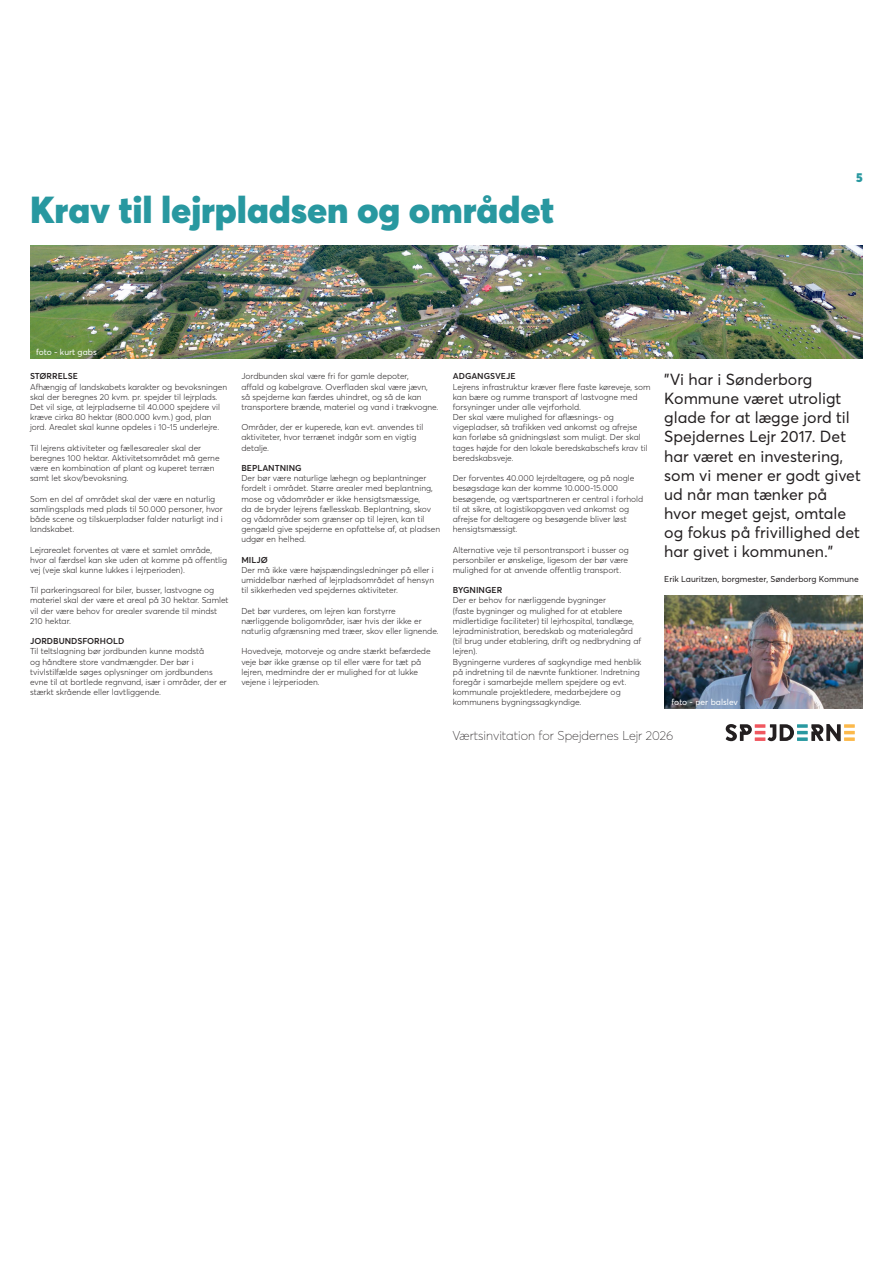
<style>
.page{position:relative;width:893px;height:1263px;background:#fff}
.page>*{position:absolute;margin:0;border:0;box-sizing:border-box;transform-origin:0 0}
.t1{font:900 37.05px "Averta";color:#2898a0}
.t2{font:15.9px/19px "Averta";color:#231f20}
.t3{font:100 12.75px "Averta";color:#231f20}
.t4{font:900 12.75px "Averta";color:#2898a0}
.t5{font:300 8.55px/10.2px "Averta";color:#231f20}
.t6{font:600 8.55px "Averta";color:#231f20}
.t7{font:8.55px "Averta";color:#231f20}
.t8{font:8.55px "Averta";color:#fff}
</style>
<div class="page">
<img style="left:664px;top:595px;width:199px;height:113px">
<img style="left:30px;top:245px;width:833px;height:113px">
<svg style="left:726px;top:724px;width:129px;height:17px"></svg>
<h1 class="t1" style="left:30px;top:185px;width:526px">Krav til lejrpladsen og området</h1>
<h3 class="t4" style="left:856px;top:169px;width:8px">5</h3>
<p class="t8" style="left:36px;top:347px;width:62px">foto - kurt gabs</p>
<p class="t6" style="left:30px;top:371px;width:49px">STØRRELSE</p>
<p class="t5" style="left:30px;top:381px;width:199px">Afhængig af landskabets karakter og bevoksningen skal der beregnes 20 kvm. pr. spejder til lejrplads.<br>Det vil sige, at lejrpladserne til 40.000 spejdere vil kræve cirka 80 hektar (800.000 kvm.) god, plan jord. Arealet skal kunne opdeles i 10-15 underlejre.</p>
<p class="t5" style="left:30px;top:442px;width:191px">Til lejrens aktiviteter og fællesarealer skal der beregnes 100 hektar. Aktivitetsområdet må gerne være en kombination af plant og kuperet terræn samt let skov/bevoksning.</p>
<p class="t5" style="left:30px;top:493px;width:194px">Som en del af området skal der være en naturlig samlingsplads med plads til 50.000 personer, hvor både scene og tilskuerpladser falder naturligt ind i landskabet.</p>
<p class="t5" style="left:30px;top:544px;width:198px">Lejrarealet forventes at være et samlet område, hvor al færdsel kan ske uden at komme på offentlig vej (veje skal kunne lukkes i lejrperioden).</p>
<p class="t5" style="left:30px;top:585px;width:200px">Til parkeringsareal for biler, busser, lastvogne og materiel skal der være et areal på 30 hektar. Samlet vil der være behov for arealer svarende til mindst 210 hektar.</p>
<p class="t6" style="left:30px;top:636px;width:96px">JORDBUNDSFORHOLD</p>
<p class="t5" style="left:30px;top:646px;width:198px">Til teltslagning bør jordbunden kunne modstå<br>og håndtere store vandmængder. Der bør i tvivlstilfælde søges oplysninger om jordbundens evne til at bortlede regnvand, især i områder, der er stærkt skrående eller lavtliggende.</p>
<p class="t5" style="left:241px;top:371px;width:199px">Jordbunden skal være fri for gamle depoter,<br>affald og kabelgrave. Overfladen skal være jævn, så spejderne kan færdes uhindret, og så de kan transportere brænde, materiel og vand i trækvogne.</p>
<p class="t5" style="left:241px;top:422px;width:183px">Områder, der er kuperede, kan evt. anvendes til aktiviteter, hvor terrænet indgår som en vigtig detalje.</p>
<p class="t6" style="left:241px;top:463px;width:62px">BEPLANTNING</p>
<p class="t5" style="left:241px;top:473px;width:200px">Der bør være naturlige læhegn og beplantninger fordelt i området. Større arealer med beplantning, mose og vådområder er ikke hensigtsmæssige,<br>da de bryder lejrens fællesskab. Beplantning, skov og vådområder som grænser op til lejren, kan til gengæld give spejderne en opfattelse af, at pladsen udgør en helhed.</p>
<p class="t6" style="left:241px;top:554px;width:28px">MILJØ</p>
<p class="t5" style="left:241px;top:565px;width:194px;text-align:justify">Der må ikke være højspændingsledninger på eller i umiddelbar nærhed af lejrpladsområdet af hensyn til sikkerheden ved spejdernes aktiviteter.</p>
<p class="t5" style="left:241px;top:605px;width:199px">Det bør vurderes, om lejren kan forstyrre nærliggende boligområder, især hvis der ikke er naturlig afgrænsning med træer, skov eller lignende.</p>
<p class="t5" style="left:241px;top:646px;width:191px">Hovedveje, motorveje og andre stærkt befærdede veje bør ikke grænse op til eller være for tæt på lejren, medmindre der er mulighed for at lukke vejene i lejrperioden.</p>
<p class="t6" style="left:453px;top:371px;width:64px">ADGANGSVEJE</p>
<p class="t5" style="left:453px;top:381px;width:199px">Lejrens infrastruktur kræver flere faste køreveje, som kan bære og rumme transport af lastvogne med forsyninger under alle vejrforhold.<br>Der skal være mulighed for aflæsnings- og vigepladser, så trafikken ved ankomst og afrejse kan forløbe så gnidningsløst som muligt. Der skal tages højde for den lokale beredskabschefs krav til beredskabsveje.</p>
<p class="t5" style="left:453px;top:473px;width:192px">Der forventes 40.000 lejrdeltagere, og på nogle besøgsdage kan der komme 10.000-15.000 besøgende, og værtspartneren er central i forhold til at sikre, at logistikopgaven ved ankomst og afrejse for deltagere og besøgende bliver løst hensigtsmæssigt.</p>
<p class="t5" style="left:453px;top:544px;width:178px;text-align:justify">Alternative veje til persontransport i busser og personbiler er ønskelige, ligesom der bør være mulighed for at anvende offentlig transport.</p>
<p class="t6" style="left:453px;top:585px;width:51px">BYGNINGER</p>
<p class="t5" style="left:453px;top:595px;width:190px">Der er behov for nærliggende bygninger<br>(faste bygninger og mulighed for at etablere midlertidige faciliteter) til lejrhospital, tandlæge, lejradministration, beredskab og materialegård (til brug under etablering, drift og nedbrydning af lejren).<br>Bygningerne vurderes af sagkyndige med henblik på indretning til de nævnte funktioner. Indretning foregår i samarbejde mellem spejdere og evt. kommunale projektledere, medarbejdere og kommunens bygningssagkyndige.</p>
<p class="t2" style="left:664px;top:370px;width:198px">”Vi har i Sønderborg<br>Kommune været utroligt glade for at lægge jord til<br>Spejdernes Lejr 2017. Det har været en investering, som vi mener er godt givet ud når man tænker på hvor meget gejst, omtale og fokus på frivillighed det har givet i kommunen.”</p>
<p class="t7" style="left:664px;top:574px;width:196px">Erik Lauritzen, borgmester, Sønderborg Kommune</p>
<p class="t8" style="left:672px;top:696px;width:68px">foto - per balslev</p>
<h3 class="t3" style="left:452px;top:728px;width:222px">Værtsinvitation for Spejdernes Lejr 2026</h3>
</div>
